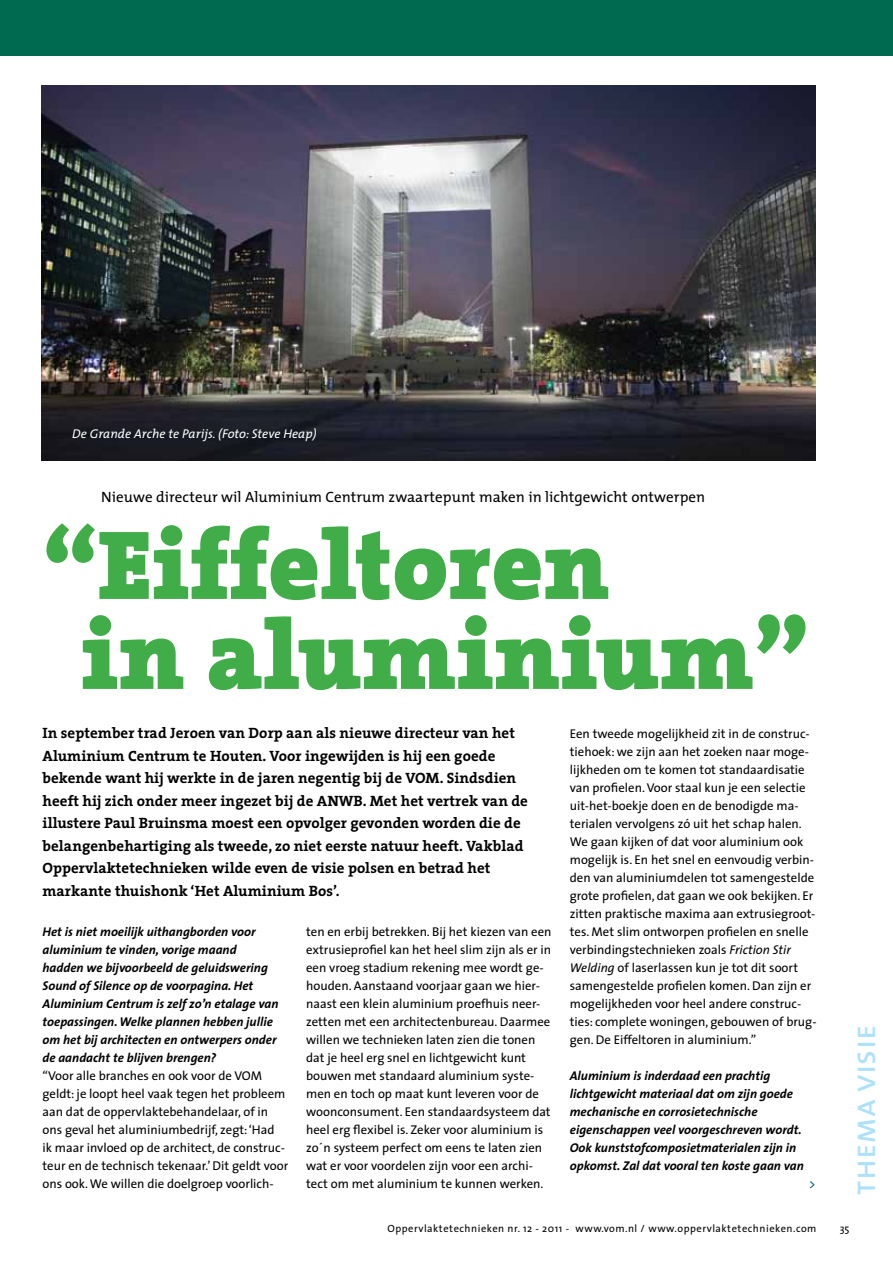
<style>
.page{position:relative;width:893px;height:1263px;background:#fff}
.page>*{position:absolute;margin:0;border:0;box-sizing:border-box;transform-origin:0 0}
.t1{font:900 99px/90px "The Serif";color:#41ad49}
.t2{font:33px "The Sans Caps";letter-spacing:.01em;color:#abe1fa}
.t3{font:700 15px/22.5px "The Serif";letter-spacing:.005em;color:#000}
.t4{font:15px "The Mix";letter-spacing:.005em;color:#000}
.t5{font:12.75px/18px "The Sans";color:#000}
.t6{font:italic 700 12.75px/18px "The Sans";color:#000}
.t7{font:italic 12.75px "The Mix";letter-spacing:.005em;color:#fff}
.t8{font:12.75px "The Sans";color:#005581}
.t9{font:10.5px "The Sans";letter-spacing:.05em;color:#000}
.s1{font-style:italic}
</style>
<div class="page">
<div style="left:0;top:0;width:893px;height:55px;background:#006a51"></div>
<img style="left:42px;top:85px;width:774px;height:376px">
<p class="t7" style="left:72px;top:423px;width:246px">De Grande Arche te Parijs. (Foto: Steve Heap)</p>
<p class="t4" style="left:101px;top:485px;width:605px">Nieuwe directeur wil Aluminium Centrum zwaartepunt maken in lichtgewicht ontwerpen</p>
<h1 class="t1" style="left:81px;top:518px;width:730px;text-indent:-38px">“Eiffeltoren<br>in aluminium”</h1>
<p class="t3" style="left:43px;top:721px;width:487px">In september trad Jeroen van Dorp aan als nieuwe directeur van het Aluminium Centrum te Houten. Voor ingewijden is hij een goede bekende want hij werkte in de jaren negentig bij de VOM. Sindsdien heeft hij zich onder meer ingezet bij de ANWB. Met het vertrek van de illustere Paul Bruinsma moest een opvolger gevonden worden die de belangenbehartiging als tweede, zo niet eerste natuur heeft. Vakblad Oppervlaktetechnieken wilde even de visie polsen en betrad het markante thuishonk ‘Het Aluminium Bos’.</p>
<p class="t6" style="left:43px;top:922px;width:237px">Het is niet moeilijk uithangborden voor aluminium te vinden, vorige maand hadden we bijvoorbeeld de geluidswering Sound of Silence op de voorpagina. Het Aluminium Centrum is zelf zo’n etalage van toepassingen. Welke plannen hebben jullie om het bij architecten en ontwerpers onder de aandacht te blijven brengen?</p>
<p class="t5" style="left:43px;top:1066px;width:247px">“Voor alle branches en ook voor de VOM geldt: je loopt heel vaak tegen het probleem aan dat de oppervlaktebehandelaar, of in ons geval het aluminiumbedrijf, zegt: ‘Had<br>ik maar invloed op de architect, de construc&shy;teur en de technisch tekenaar.’ Dit geldt voor ons ook. We willen die doelgroep voorlich-</p>
<p class="t5" style="left:306px;top:922px;width:247px">ten en erbij betrekken. Bij het kiezen van een extrusieprofiel kan het heel slim zijn als er in een vroeg stadium rekening mee wordt ge&shy;houden. Aanstaand voorjaar gaan we hier&shy;naast een klein aluminium proefhuis neer&shy;zetten met een architectenbureau. Daarmee willen we technieken laten zien die tonen dat je heel erg snel en lichtgewicht kunt bouwen met standaard aluminium syste&shy;men en toch op maat kunt leveren voor de woonconsument. Een standaardsysteem dat heel erg flexibel is. Zeker voor aluminium is zo´n systeem perfect om eens te laten zien wat er voor voordelen zijn voor een archi&shy;tect om met aluminium te kunnen werken.</p>
<p class="t5" style="left:570px;top:724px;width:248px">Een tweede mogelijkheid zit in de construc&shy;tiehoek: we zijn aan het zoeken naar moge&shy;lijkheden om te komen tot standaardisatie van profielen. Voor staal kun je een selectie uit-het-boekje doen en de benodigde ma&shy;terialen vervolgens zó uit het schap halen.<br>We gaan kijken of dat voor aluminium ook mogelijk is. En het snel en eenvoudig verbin&shy;den van aluminiumdelen tot samengestelde grote profielen, dat gaan we ook bekijken. Er zitten praktische maxima aan extrusiegroot&shy;tes. Met slim ontworpen profielen en snelle verbindingstechnieken zoals <span class="s1">Friction Stir Welding</span> of laserlassen kun je tot dit soort samengestelde profielen komen. Dan zijn er mogelijkheden voor heel andere construc&shy;ties: complete woningen, gebouwen of brug&shy;gen. De Eiffeltoren in aluminium.”</p>
<p class="t6" style="left:570px;top:1066px;width:236px">Aluminium is inderdaad een prachtig lichtgewicht materiaal dat om zijn goede mechanische en corrosietechnische eigenschappen veel voorgeschreven wordt.<br>Ook kunststofcomposietmaterialen zijn in opkomst. Zal dat vooral ten koste gaan van</p>
<p class="t8" style="left:809px;top:1173px;width:8px">&gt;</p>
<h2 class="t2" style="left:837px;top:1195px;width:172px;rotate:-90deg">thema visie</h2>
<p class="t9" style="left:387px;top:1220px;width:430px">Oppervlaktetechnieken nr. 12 - 2011 - www.vom.nl / www.oppervlaktetechnieken.com</p>
<p class="t9" style="left:840px;top:1220px;width:11px">35</p>
</div>
